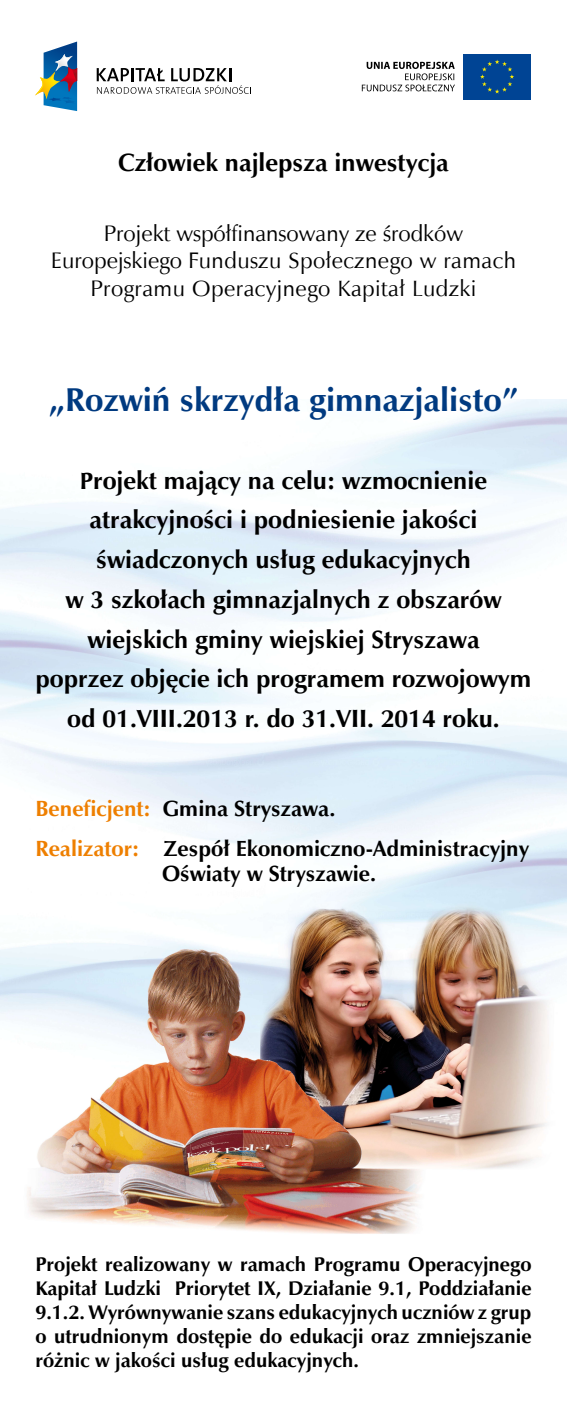
<style>
.page{position:relative;width:567px;height:1418px;background:#fff}
.page>*{position:absolute;margin:0;border:0;box-sizing:border-box;transform-origin:0 0}
.t1{font:33px "Zapf Humnst EU Bold";color:#003a80}
.t2{font:25px/39.8px "Zapf Humnst EU Bold";color:#000;text-align:center}
.t3{font:22.5px/27.5px "Zapf Humnst EU Normal";letter-spacing:.02em;color:#000;text-align:center}
.t4{font:22px/39.9px "Zapf Humnst EU Bold";color:#000}
.t5{font:20px/24px "Zapf Humnst EU Bold";color:#000;text-align:justify}
.s1{font-size:23.75px}
.s2{color:#ee7f00}
</style>
<div class="page">
<img style="left:0;top:399px;width:567px;height:835px">
<svg style="left:97px;top:68px;width:154px;height:26px"></svg>
<svg style="left:35px;top:42px;width:42px;height:69px"></svg>
<div style="left:463px;top:54px;width:68px;height:45px;background:#004494"></div>
<svg style="left:480px;top:60px;width:34px;height:34px"></svg>
<svg style="left:362px;top:62px;width:93px;height:29px"></svg>
<p class="t2" style="left:118px;top:143px;width:332px">Człowiek najlepsza inwestycja</p>
<p class="t3" style="left:51px;top:220px;width:467px">Projekt współfinansowany ze środków<br>Europejskiego Funduszu Społecznego w ramach<br>Programu Operacyjnego Kapitał Ludzki</p>
<h1 class="t1" style="left:49px;top:380px;width:471px">„Rozwiń skrzydła gimnazjalisto”</h1>
<p class="t2" style="left:35px;top:461px;width:498px"><span class="s1">P</span>rojekt mający na celu: wzmocnienie atrakcyjności i podniesienie jakości świadczonych usług edukacyjnych<br>w 3 szkołach gimnazjalnych z obszarów wiejskich gminy wiejskiej Stryszawa<br>poprzez objęcie ich programem rozwojowym od 01.VIII.2013 r. do 31.VII. 2014 roku.</p>
<p class="t4" style="left:35px;top:789px;width:495px"><span class="s2">Beneficjent:</span> Gmina Stryszawa.<br><span class="s2">Realizator:</span> Zespół Ekonomiczno-Administracyjny</p>
<p class="t4" style="left:162px;top:854px;width:216px">Oświaty w Stryszawie.</p>
<p class="t5" style="left:35px;top:1253px;width:498px">Projekt realizowany w ramach Programu Operacyjnego Kapitał Ludzki Priorytet IX, Działanie 9.1, Poddziałanie 9.1.2. Wyrównywanie szans edukacyjnych uczniów z grup o utrudnionym dostępie do edukacji oraz zmniejszanie różnic w jakości usług edukacyjnych.</p>
</div>
